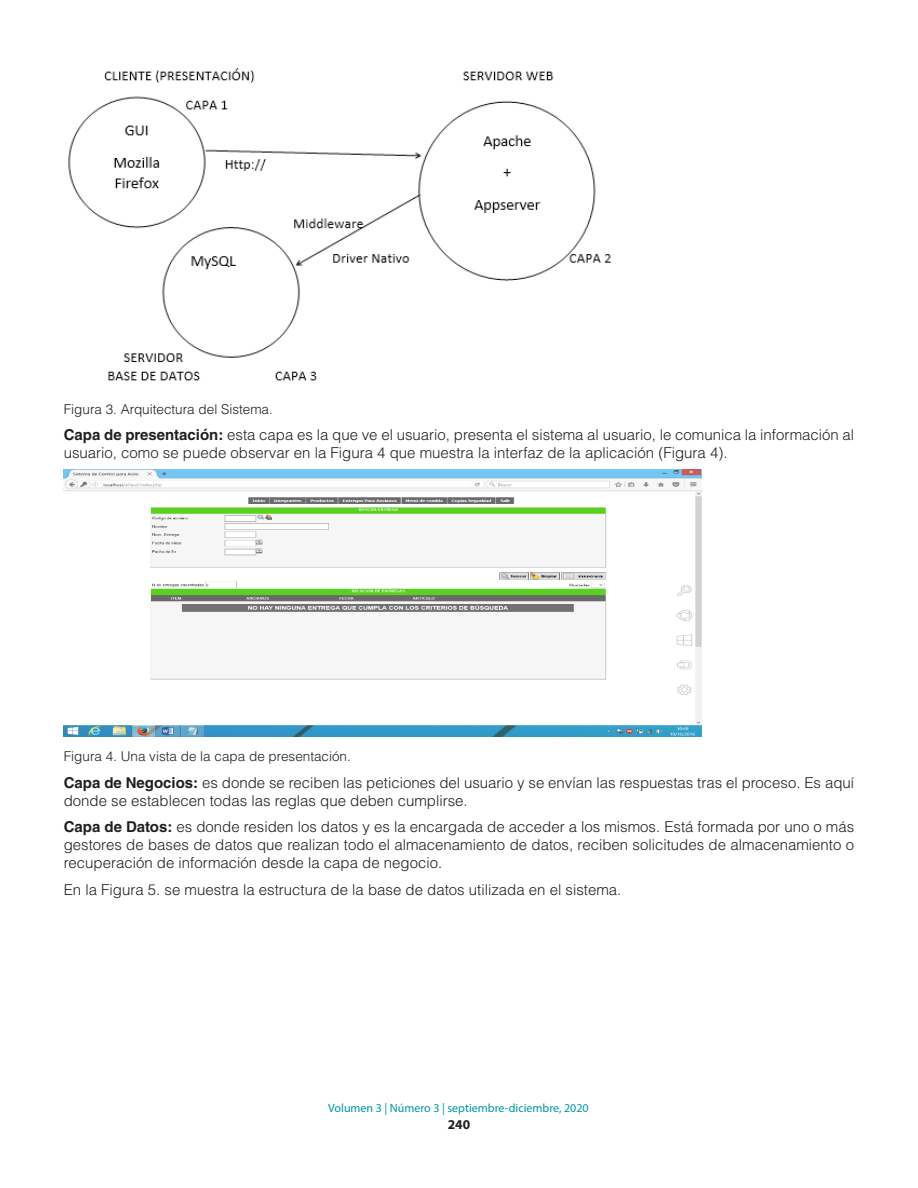
<style>
.page{position:relative;width:918px;height:1188px;background:#fff}
.page>*{position:absolute;margin:0;border:0;box-sizing:border-box;transform-origin:0 0}
.TEXTO{font:300 15px/18px "Helvetica LT Std";color:#231f20}
.pie_de_foto{font:300 13.5px "Helvetica LT Std";color:#231f20}
.t1{font:700 13.5px "Myriad Pro";color:#231f20}
.t2{font:12px "Myriad Pro";color:#0096a5}
.s1{font-weight:700}
</style>
<div class="page">
<img style="left:68px;top:68px;width:543px;height:313px">
<img style="left:64px;top:470px;width:637px;height:267px">
<p class="pie_de_foto" style="left:64px;top:400px;width:211px">Figura 3. Arquitectura del Sistema.</p>
<p class="TEXTO" style="left:64px;top:426px;width:792px"><span class="s1">Capa de presentación:</span> esta capa es la que ve el usuario, presenta el sistema al usuario, le comunica la información al usuario, como se puede observar en la Figura 4 que muestra la interfaz de la aplicación (Figura 4).</p>
<p class="pie_de_foto" style="left:64px;top:748px;width:289px">Figura 4. Una vista de la capa de presentación.</p>
<p class="TEXTO" style="left:64px;top:773px;width:792px"><span class="s1">Capa de Negocios:</span> es donde se reciben las peticiones del usuario y se envían las respuestas tras el proceso. Es aquí donde se establecen todas las reglas que deben cumplirse.</p>
<p class="TEXTO" style="left:64px;top:818px;width:792px;text-align:justify"><span class="s1">Capa de Datos:</span> es donde residen los datos y es la encargada de acceder a los mismos. Está formada por uno o más gestores de bases de datos que realizan todo el almacenamiento de datos, reciben solicitudes de almacenamiento o recuperación de información desde la capa de negocio.</p>
<p class="TEXTO" style="left:64px;top:880px;width:559px">En la Figura 5. se muestra la estructura de la base de datos utilizada en el sistema.</p>
<p class="t2" style="left:328px;top:1101px;width:262px">Volumen 3 | Número 3 | septiembre-diciembre, 2020</p>
<p class="t1" style="left:448px;top:1116px;width:24px">240</p>
</div>
